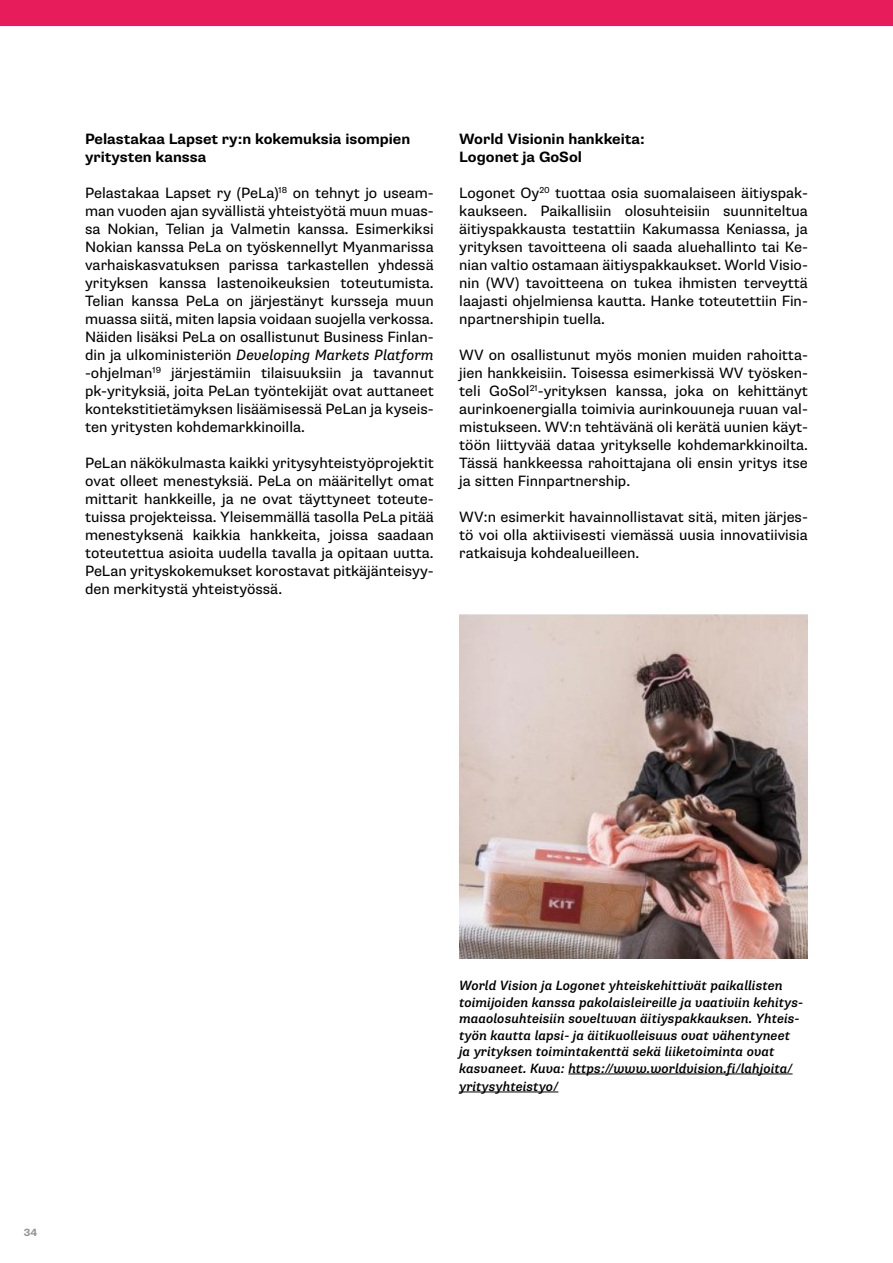
<style>
.page{position:relative;width:893px;height:1263px;background:#fff}
.page>*{position:absolute;margin:0;border:0;box-sizing:border-box;transform-origin:0 0}
.t1{font:15px/18px "Supria Sans";color:#000;text-align:justify}
.t2{font:700 15px/18px "Supria Sans";color:#000}
.t3{font:italic 500 13.5px/16.5px "Supria Sans";color:#000}
.t4{font:700 10.5px "Supria Sans";color:#929292}
.s1{font-style:italic}
</style>
<div class="page">
<div style="left:0;top:0;width:893px;height:26px;background:#e61d5a"></div>
<img style="left:459px;top:615px;width:349px;height:344px">
<hr style="left:568px;top:1074px;width:225px;height:1px;background:#000">
<hr style="left:459px;top:1092px;width:99px;height:1px;background:#000">
<p class="t2" style="left:85px;top:130px;width:327px">Pelastakaa Lapset ry:n kokemuksia isompien yritysten kanssa</p>
<p class="t1" style="left:85px;top:184px;width:350px">Pelastakaa Lapset ry (PeLa)<sup>18</sup> on tehnyt jo useam&shy;man vuoden ajan syvällistä yhteistyötä muun muas&shy;sa Nokian, Telian ja Valmetin kanssa. Esimerkiksi Nokian kanssa PeLa on työskennellyt Myanmarissa varhaiskasvatuksen parissa tarkastellen yhdessä yrityksen kanssa lastenoikeuksien toteutumista.<br>Telian kanssa PeLa on järjestänyt kursseja muun muassa siitä, miten lapsia voidaan suojella verkossa.<br>Näiden lisäksi PeLa on osallistunut Business Finlan&shy;din ja ulkoministeriön <span class="s1">Developing Markets Platform </span>-ohjelman<sup>19</sup> järjestämiin tilaisuuksiin ja tavannut pk-yrityksiä, joita PeLan työntekijät ovat auttaneet kontekstitietämyksen lisäämisessä PeLan ja kyseis&shy;ten yritysten kohdemarkkinoilla.</p>
<p class="t1" style="left:85px;top:454px;width:350px">PeLan näkökulmasta kaikki yritysyhteistyöprojektit ovat olleet menestyksiä. PeLa on määritellyt omat mittarit hankkeille, ja ne ovat täyttyneet toteute&shy;tuissa projekteissa. Yleisemmällä tasolla PeLa pitää menestyksenä kaikkia hankkeita, joissa saadaan toteutettua asioita uudella tavalla ja opitaan uutta.<br>PeLan yrityskokemukset korostavat pitkäjänteisyy&shy;den merkitystä yhteistyössä.</p>
<p class="t2" style="left:459px;top:130px;width:187px">World Visionin hankkeita:<br>Logonet ja GoSol</p>
<p class="t1" style="left:459px;top:184px;width:350px">Logonet Oy<sup>20</sup> tuottaa osia suomalaiseen äitiyspak&shy;kaukseen. Paikallisiin olosuhteisiin suunniteltua äitiyspakkausta testattiin Kakumassa Keniassa, ja yrityksen tavoitteena oli saada aluehallinto tai Ke&shy;nian valtio ostamaan äitiyspakkaukset. World Visio&shy;nin (WV) tavoitteena on tukea ihmisten terveyttä laajasti ohjelmiensa kautta. Hanke toteutettiin Fin&shy;npartnershipin tuella.</p>
<p class="t1" style="left:459px;top:346px;width:350px">WV on osallistunut myös monien muiden rahoitta&shy;jien hankkeisiin. Toisessa esimerkissä WV työsken&shy;teli GoSol<sup>21</sup>-yrityksen kanssa, joka on kehittänyt aurinkoenergialla toimivia aurinkouuneja ruuan val&shy;mistukseen. WV:n tehtävänä oli kerätä uunien käyt&shy;töön liittyvää dataa yritykselle kohdemarkkinoilta.<br>Tässä hankkeessa rahoittajana oli ensin yritys itse ja sitten Finnpartnership.</p>
<p class="t1" style="left:459px;top:508px;width:350px">WV:n esimerkit havainnollistavat sitä, miten järjes&shy;tö voi olla aktiivisesti viemässä uusia innovatiivisia ratkaisuja kohdealueilleen.</p>
<p class="t4" style="left:24px;top:1226px;width:15px">34</p>
<p class="t3" style="left:459px;top:978px;width:346px">World Vision ja Logonet yhteiskehittivät paikallisten toimijoiden kanssa pakolaisleireille ja vaativiin kehitys&shy;maaolosuhteisiin soveltuvan äitiyspakkauksen. Yhteis&shy;työn kautta lapsi- ja äitikuolleisuus ovat vähentyneet ja yrityksen toimintakenttä sekä liiketoiminta ovat kasvaneet. Kuva: https://www.worldvision.fi/lahjoita/</p>
<p class="t3" style="left:459px;top:1078px;width:101px">yritysyhteistyo/</p>
</div>
